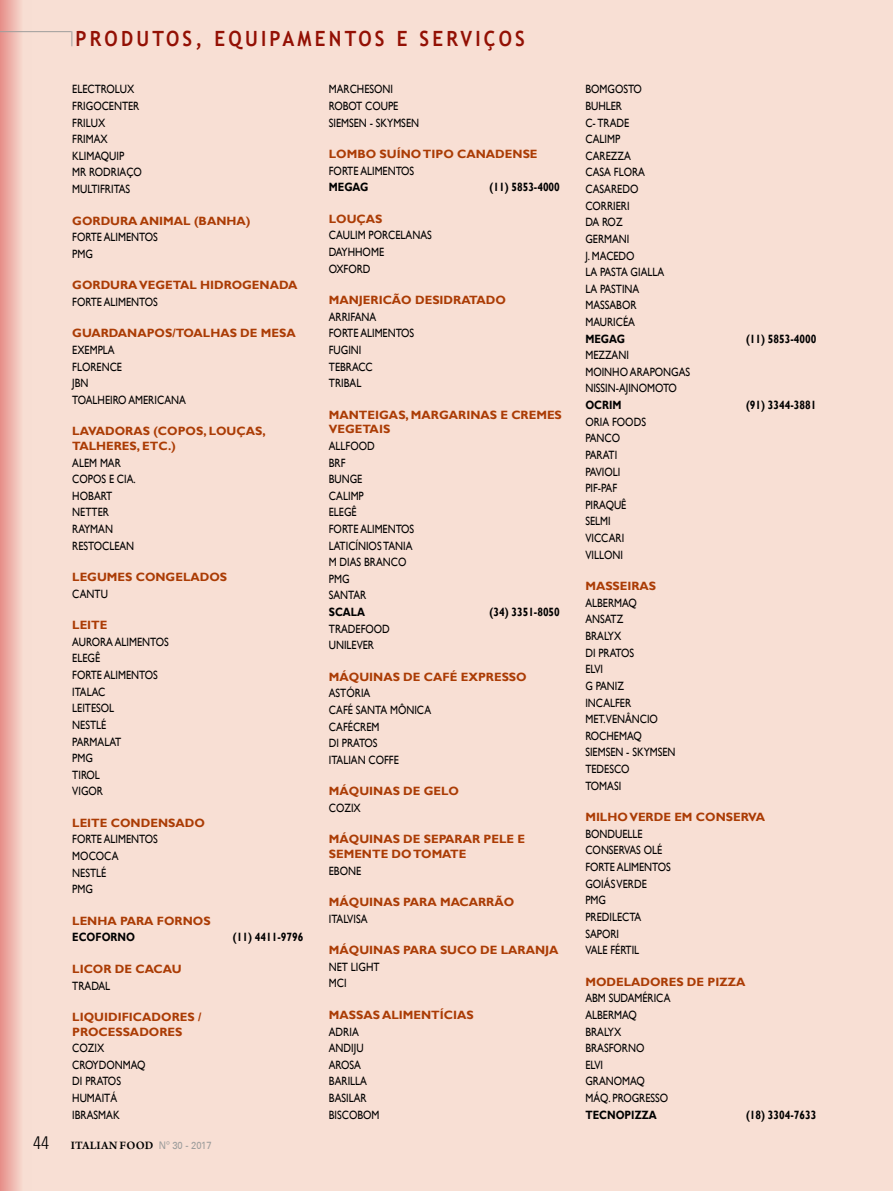
<style>
.page{position:relative;width:893px;height:1191px;background:#f8dfd4}
.page>*{position:absolute;margin:0;border:0;box-sizing:border-box;transform-origin:0 0}
.t1{font:700 21px "Trebuchet MS";letter-spacing:.17em;color:#931004;scale:.9 1}
.t2{font:12px/16.6px "Gill Sans";color:#000;scale:.85 1}
.t3{font:700 12px/14.5px "Gill Sans";color:#ab3c05}
.t4{font:700 12px "Gill Sans";color:#000;scale:.85 1}
.t5{font:600 12px "Arno Pro";letter-spacing:.01em;color:#000}
.s1{font-family:"Univers 47";font-weight:300;font-stretch:condensed;font-size:18px}
.s2{font-family:"Univers 55 Roman";font-weight:400;font-size:10.5px;color:#9d9d9c}
</style>
<div class="page">
<div style="left:0;top:0;width:32px;height:1191px;background:linear-gradient(to right,#e8948e,#faeade)"></div>
<hr style="left:0;top:31px;width:72px;height:1px;background:#9d9d9c">
<svg style="left:72px;top:31px;width:1px;height:15px"></svg>
<h1 class="t1" style="left:75px;top:26px;width:501px">PRODUTOS, EQUIPAMENTOS E SERVIÇOS</h1>
<p class="t2" style="left:72px;top:81px;width:83px">ELECTROLUX<br>FRIGOCENTER<br>FRILUX<br>FRIMAX<br>KLIMAQUIP<br>MR RODRIAÇO<br>MULTIFRITAS</p>
<p class="t3" style="left:72px;top:213px;width:180px">GORDURA ANIMAL (BANHA)</p>
<p class="t2" style="left:72px;top:229px;width:102px">FORTE ALIMENTOS<br>PMG</p>
<p class="t3" style="left:72px;top:278px;width:227px">GORDURA VEGETAL HIDROGENADA</p>
<p class="t2" style="left:72px;top:294px;width:102px">FORTE ALIMENTOS</p>
<p class="t3" style="left:72px;top:326px;width:225px">GUARDANAPOS/TOALHAS DE MESA</p>
<p class="t2" style="left:72px;top:342px;width:135px">EXEMPLA<br>FLORENCE<br>JBN<br>TOALHEIRO AMERICANA</p>
<p class="t3" style="left:72px;top:424px;width:195px">LAVADORAS (COPOS, LOUÇAS,<br>TALHERES, ETC.)</p>
<p class="t2" style="left:72px;top:454px;width:76px">ALEM MAR<br>COPOS E CIA.<br>HOBART<br>NETTER<br>RAYMAN<br>RESTOCLEAN</p>
<p class="t3" style="left:72px;top:570px;width:156px">LEGUMES CONGELADOS</p>
<p class="t2" style="left:72px;top:585px;width:43px">CANTU</p>
<p class="t3" style="left:72px;top:618px;width:37px">LEITE</p>
<p class="t2" style="left:72px;top:633px;width:115px">AURORA ALIMENTOS<br>ELEGÊ<br>FORTE ALIMENTOS<br>ITALAC<br>LEITESOL<br>NESTLÉ<br>PARMALAT<br>PMG<br>TIROL<br>VIGOR</p>
<p class="t3" style="left:72px;top:816px;width:134px">LEITE CONDENSADO</p>
<p class="t2" style="left:72px;top:831px;width:102px">FORTE ALIMENTOS<br>MOCOCA<br>NESTLÉ<br>PMG</p>
<p class="t3" style="left:72px;top:913px;width:140px">LENHA PARA FORNOS</p>
<p class="t4" style="left:72px;top:930px;width:75px">ECOFORNO</p>
<p class="t4" style="left:233px;top:930px;width:84px">(11) 4411-9796</p>
<p class="t3" style="left:72px;top:962px;width:111px">LICOR DE CACAU</p>
<p class="t2" style="left:72px;top:977px;width:46px">TRADAL</p>
<p class="t3" style="left:72px;top:1010px;width:131px">LIQUIDIFICADORES /<br>PROCESSADORES</p>
<p class="t2" style="left:72px;top:1040px;width:88px">COZIX<br>CROYDONMAQ<br>DI PRATOS<br>HUMAITÁ<br>IBRASMAK</p>
<p class="t2" style="left:329px;top:81px;width:108px">MARCHESONI<br>ROBOT COUPE<br>SIEMSEN - SKYMSEN</p>
<p class="t3" style="left:329px;top:147px;width:210px">LOMBO SUÍNO TIPO CANADENSE</p>
<p class="t2" style="left:329px;top:163px;width:102px">FORTE ALIMENTOS</p>
<p class="t4" style="left:329px;top:180px;width:48px">MEGAG</p>
<p class="t4" style="left:489px;top:180px;width:84px">(11) 5853-4000</p>
<p class="t3" style="left:329px;top:212px;width:55px">LOUÇAS</p>
<p class="t2" style="left:329px;top:227px;width:123px">CAULIM PORCELANAS<br>DAYHHOME<br>OXFORD</p>
<p class="t3" style="left:329px;top:293px;width:179px">MANJERICÃO DESIDRATADO</p>
<p class="t2" style="left:329px;top:309px;width:102px">ARRIFANA<br>FORTE ALIMENTOS<br>FUGINI<br>TEBRACC<br>TRIBAL</p>
<p class="t3" style="left:329px;top:408px;width:235px">MANTEIGAS, MARGARINAS E CREMES<br>VEGETAIS</p>
<p class="t2" style="left:329px;top:438px;width:102px">ALLFOOD<br>BRF<br>BUNGE<br>CALIMP<br>ELEGÊ<br>FORTE ALIMENTOS<br>LATICÍNIOS TANIA<br>M DIAS BRANCO<br>PMG<br>SANTAR</p>
<p class="t4" style="left:329px;top:605px;width:44px">SCALA</p>
<p class="t4" style="left:489px;top:605px;width:84px">(34) 3351-8050</p>
<p class="t2" style="left:329px;top:620px;width:73px">TRADEFOOD<br>UNILEVER</p>
<p class="t3" style="left:329px;top:670px;width:199px">MÁQUINAS DE CAFÉ EXPRESSO</p>
<p class="t2" style="left:329px;top:685px;width:122px">ASTÓRIA<br>CAFÉ SANTA MÔNICA<br>CAFÉCREM<br>DI PRATOS<br>ITALIAN COFFE</p>
<p class="t3" style="left:329px;top:784px;width:132px">MÁQUINAS DE GELO</p>
<p class="t2" style="left:329px;top:800px;width:39px">COZIX</p>
<p class="t3" style="left:329px;top:832px;width:198px">MÁQUINAS DE SEPARAR PELE E<br>SEMENTE DO TOMATE</p>
<p class="t2" style="left:329px;top:862px;width:40px">EBONE</p>
<p class="t3" style="left:329px;top:895px;width:187px">MÁQUINAS PARA MACARRÃO</p>
<p class="t2" style="left:329px;top:910px;width:47px">ITALVISA</p>
<p class="t3" style="left:329px;top:943px;width:231px">MÁQUINAS PARA SUCO DE LARANJA</p>
<p class="t2" style="left:329px;top:958px;width:61px">NET LIGHT<br>MCI</p>
<p class="t3" style="left:329px;top:1008px;width:146px">MASSAS ALIMENTÍCIAS</p>
<p class="t2" style="left:329px;top:1023px;width:61px">ADRIA<br>ANDIJU<br>AROSA<br>BARILLA<br>BASILAR<br>BISCOBOM</p>
<p class="t5" style="left:33px;top:1138px;width:180px"><span class="s1">44</span> ITALIAN FOOD <span class="s2">Nº 30 - 2017</span></p>
<p class="t2" style="left:585px;top:81px;width:94px">BOMGOSTO<br>BUHLER<br>C- TRADE<br>CALIMP<br>CAREZZA<br>CASA FLORA<br>CASAREDO<br>CORRIERI<br>DA ROZ<br>GERMANI<br>J. MACEDO<br>LA PASTA GIALLA<br>LA PASTINA<br>MASSABOR<br>MAURICÉA</p>
<p class="t4" style="left:585px;top:331px;width:48px">MEGAG</p>
<p class="t4" style="left:746px;top:331px;width:84px">(11) 5853-4000</p>
<p class="t2" style="left:585px;top:347px;width:125px">MEZZANI<br>MOINHO ARAPONGAS<br>NISSIN-AJINOMOTO</p>
<p class="t4" style="left:585px;top:398px;width:44px">OCRIM</p>
<p class="t4" style="left:746px;top:398px;width:84px">(91) 3344-3881</p>
<p class="t2" style="left:585px;top:413px;width:73px">ORIA FOODS<br>PANCO<br>PARATI<br>PAVIOLI<br>PIF-PAF<br>PIRAQUÊ<br>SELMI<br>VICCARI<br>VILLONI</p>
<p class="t3" style="left:585px;top:579px;width:72px">MASSEIRAS</p>
<p class="t2" style="left:585px;top:595px;width:108px">ALBERMAQ<br>ANSATZ<br>BRALYX<br>DI PRATOS<br>ELVI<br>G PANIZ<br>INCALFER<br>MET.VENÂNCIO<br>ROCHEMAQ<br>SIEMSEN - SKYMSEN<br>TEDESCO<br>TOMASI</p>
<p class="t3" style="left:585px;top:810px;width:181px">MILHO VERDE EM CONSERVA</p>
<p class="t2" style="left:585px;top:825px;width:102px">BONDUELLE<br>CONSERVAS OLÉ<br>FORTE ALIMENTOS<br>GOIÁS VERDE<br>PMG<br>PREDILECTA<br>SAPORI<br>VALE FÉRTIL</p>
<p class="t3" style="left:585px;top:974px;width:162px">MODELADORES DE PIZZA</p>
<p class="t2" style="left:585px;top:990px;width:102px">ABM SUDAMÉRICA<br>ALBERMAQ<br>BRALYX<br>BRASFORNO<br>ELVI<br>GRANOMAQ<br>MÁQ. PROGRESSO</p>
<p class="t4" style="left:585px;top:1107px;width:86px">TECNOPIZZA</p>
<p class="t4" style="left:746px;top:1107px;width:84px">(18) 3304-7633</p>
</div>
